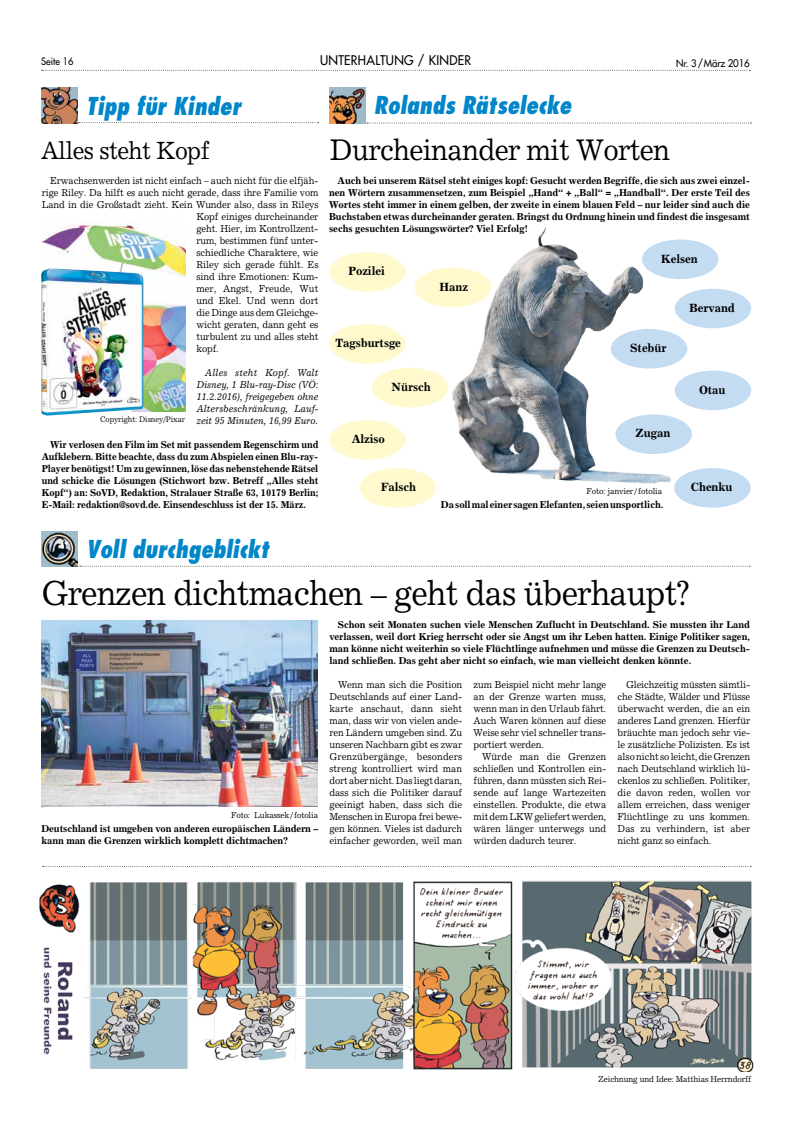
<style>
.page{position:relative;width:791px;height:1134px;background:#fff}
.page>*{position:absolute;margin:0;border:0;box-sizing:border-box;transform-origin:0 0}
.t1{font:35px "Excelsior";letter-spacing:-.025em;color:#000;scale:.93 1}
.t2{font:30px "Excelsior";letter-spacing:-.025em;color:#000;scale:.93 1}
.t3{font:25px "Excelsior";letter-spacing:-.025em;color:#000;scale:.93 1}
.t4{font:italic 800 condensed 24px "Futura";color:#0086c9;scale:.93 1}
.t5{font:13px "Futura";letter-spacing:.025em;color:#000;scale:.94 1}
.t6{font:700 12px "Excelsior";letter-spacing:-.01em;color:#000;scale:.96 1}
.t7{font:10.3px "Futura";letter-spacing:-.02em;color:#000;scale:.95 1}
.t8{font:10px/12px "Excelsior";letter-spacing:-.015em;color:#000;text-align:justify;scale:.94 1}
.t9{font:700 10px/12px "Excelsior";letter-spacing:-.015em;color:#000;text-align:justify;scale:.96 1}
.t10{font:700 10px/12px "Excelsior";letter-spacing:-.015em;color:#000;text-align:justify;scale:.94 1}
.t11{font:italic 10px/12px "Excelsior";letter-spacing:-.01em;color:#000;text-align:justify;scale:.94 1}
.t12{font:10px "Futura";color:#000;scale:.94 1}
.t13{font:8.5px "Excelsior";letter-spacing:-.015em;color:#000;scale:.94 1}
.t14{font:8px "Excelsior";letter-spacing:-.015em;color:#000;scale:.94 1}
.s1{font-size:10px}
</style>
<div class="page">
<img style="left:330px;top:88px;width:36px;height:36px">
<svg style="left:367px;top:123px;width:384px;height:1px"></svg>
<svg style="left:79px;top:122px;width:239px;height:1px"></svg>
<img style="left:42px;top:88px;width:36px;height:36px">
<svg style="left:43px;top:866px;width:708px;height:1px"></svg>
<img style="left:42px;top:531px;width:35px;height:36px">
<svg style="left:80px;top:566px;width:670px;height:1px"></svg>
<img style="left:41px;top:620px;width:277px;height:188px">
<div style="left:45px;top:807px;width:273px;height:14px;background:#fff"></div>
<img style="left:41px;top:223px;width:144px;height:189px">
<img style="left:41px;top:268px;width:103px;height:148px">
<img style="left:39px;top:880px;width:715px;height:191px">
<img style="left:450px;top:227px;width:221px;height:257px">
<div style="left:329px;top:252px;width:77px;height:40px;background:#fff9cd;border-radius:50%"></div>
<div style="left:329px;top:324px;width:77px;height:40px;background:#fff9cd;border-radius:50%"></div>
<div style="left:372px;top:368px;width:76px;height:39px;background:#fff9cd;border-radius:50%"></div>
<div style="left:329px;top:420px;width:77px;height:40px;background:#fff9cd;border-radius:50%"></div>
<div style="left:359px;top:468px;width:77px;height:40px;background:#fff9cd;border-radius:50%"></div>
<div style="left:415px;top:268px;width:76px;height:39px;background:#fff9cd;border-radius:50%"></div>
<div style="left:675px;top:371px;width:76px;height:39px;background:#c4dcf2;border-radius:50%"></div>
<div style="left:642px;top:239px;width:76px;height:40px;background:#c4dcf2;border-radius:50%"></div>
<div style="left:675px;top:289px;width:76px;height:39px;background:#c4dcf2;border-radius:50%"></div>
<div style="left:615px;top:414px;width:77px;height:40px;background:#c4dcf2;border-radius:50%"></div>
<div style="left:611px;top:329px;width:76px;height:40px;background:#c4dcf2;border-radius:50%"></div>
<div style="left:674px;top:468px;width:77px;height:40px;background:#c4dcf2;border-radius:50%"></div>
<svg style="left:42px;top:70px;width:708px;height:1px"></svg>
<p class="t12" style="left:41px;top:55px;width:36px">Seite 16</p>
<h3 class="t5" style="left:320px;top:52px;width:162px">UNTERHALTUNG / KINDER</h3>
<p class="t7" style="left:676px;top:57px;width:79px"><span class="s1">Nr. 3</span>/März 2016</p>
<h3 class="t4" style="left:86px;top:90px;width:168px">Tipp für Kinder</h3>
<h3 class="t4" style="left:374px;top:90px;width:214px">Rolands Rätselecke</h3>
<h3 class="t3" style="left:41px;top:136px;width:183px">Alles steht Kopf</h3>
<h2 class="t2" style="left:330px;top:132px;width:367px">Durcheinander mit Worten</h2>
<p class="t8" style="left:50px;top:174px;width:287px">Erwachsenwerden ist nicht einfach – auch nicht für die elfjäh-</p>
<p class="t8" style="left:42px;top:186px;width:296px">rige Riley. Da hilft es auch nicht gerade, dass ihre Familie vom</p>
<p class="t8" style="left:42px;top:198px;width:296px">Land in die Großstadt zieht. Kein Wunder also, dass in Rileys</p>
<p class="t8" style="left:196px;top:210px;width:131px">Kopf einiges durcheinander</p>
<p class="t8" style="left:196px;top:222px;width:131px">geht. Hier, im Kontrollzent-</p>
<p class="t8" style="left:196px;top:234px;width:131px">rum, bestimmen fünf unter-</p>
<p class="t8" style="left:196px;top:246px;width:131px">schiedliche Charaktere, wie</p>
<p class="t8" style="left:196px;top:258px;width:131px">Riley sich gerade fühlt. Es</p>
<p class="t8" style="left:196px;top:270px;width:131px">sind ihre Emotionen: Kum-</p>
<p class="t8" style="left:196px;top:282px;width:131px">mer, Angst, Freude, Wut</p>
<p class="t8" style="left:196px;top:294px;width:131px">und Ekel. Und wenn dort</p>
<p class="t8" style="left:196px;top:306px;width:131px">die Dinge aus dem Gleichge-</p>
<p class="t8" style="left:196px;top:318px;width:131px">wicht geraten, dann geht es</p>
<p class="t8" style="left:196px;top:330px;width:131px">turbulent zu und alles steht</p>
<p class="t8" style="left:196px;top:342px;width:25px">kopf.</p>
<p class="t11" style="left:196px;top:366px;width:131px;text-indent:9px">Alles steht Kopf. Walt Disney, 1 Blu-ray-Disc (VÖ:<br>11.2.2016), freigegeben ohne Altersbeschränkung, Lauf&shy;zeit 95 Minuten, 16,99 Euro.</p>
<p class="t10" style="left:42px;top:438px;width:296px;text-indent:9px">Wir verlosen den Film im Set mit passendem Regenschirm und Aufklebern. Bitte beachte, dass du zum Abspielen einen Blu-ray-Player benötigst! Um zu gewinnen, löse das nebenstehende Rätsel und schicke die Lösungen (Stichwort bzw. Betreff „Alles steht Kopf“) an: SoVD, Redaktion, Stralauer Straße 63, 10179 Berlin; E-Mail: redaktion@sovd.de. Einsendeschluss ist der 15. März.</p>
<p class="t14" style="left:100px;top:414px;width:92px">Copyright: Disney/Pixar</p>
<p class="t9" style="left:329px;top:174px;width:440px;text-indent:9px">Auch bei unserem Rätsel steht einiges kopf: Gesucht werden Begriffe, die sich aus zwei einzel&shy;nen Wörtern zusammensetzen, zum Beispiel „Hand“ + „Ball“ = „Handball“. Der erste Teil des Wortes steht immer in einem gelben, der zweite in einem blauen Feld – nur leider sind auch die Buchstaben etwas durcheinander geraten. Bringst du Ordnung hinein und findest die insgesamt sechs gesuchten Lösungswörter? Viel Erfolg!</p>
<p class="t6" style="left:348px;top:264px;width:39px">Pozilei</p>
<p class="t6" style="left:440px;top:279px;width:31px">Hanz</p>
<p class="t6" style="left:336px;top:336px;width:70px">Tagsburtsge</p>
<p class="t6" style="left:392px;top:379px;width:42px">Nürsch</p>
<p class="t6" style="left:661px;top:251px;width:40px">Kelsen</p>
<p class="t6" style="left:630px;top:340px;width:40px">Stebür</p>
<p class="t6" style="left:689px;top:300px;width:49px">Bervand</p>
<p class="t6" style="left:699px;top:382px;width:29px">Otau</p>
<p class="t6" style="left:352px;top:432px;width:36px">Alziso</p>
<p class="t6" style="left:381px;top:480px;width:38px">Falsch</p>
<p class="t6" style="left:636px;top:426px;width:38px">Zugan</p>
<p class="t13" style="left:586px;top:486px;width:82px">Foto: janvier/fotolia</p>
<p class="t9" style="left:441px;top:498px;width:233px">Da soll mal einer sagen Elefanten, seien unsportlich.</p>
<p class="t6" style="left:691px;top:480px;width:45px">Chenku</p>
<h3 class="t4" style="left:87px;top:534px;width:197px">Voll durchgeblickt</h3>
<h1 class="t1" style="left:42px;top:572px;width:698px">Grenzen dichtmachen – geht das überhaupt?</h1>
<p class="t13" style="left:231px;top:810px;width:94px">Foto: Lukassek/fotolia</p>
<p class="t9" style="left:41px;top:822px;width:290px">Deutschland ist umgeben von anderen europäischen Ländern – kann man die Grenzen wirklich komplett dichtmachen?</p>
<p class="t9" style="left:329px;top:618px;width:440px;text-indent:9px">Schon seit Monaten suchen viele Menschen Zuflucht in Deutschland. Sie mussten ihr Land verlassen, weil dort Krieg herrscht oder sie Angst um ihr Leben hatten. Einige Politiker sagen, man könne nicht weiterhin so viele Flüchtlinge aufnehmen und müsse die Grenzen zu Deutsch&shy;land schließen. Das geht aber nicht so einfach, wie man vielleicht denken könnte.</p>
<p class="t8" style="left:329px;top:678px;width:143px;text-indent:9px">Wenn man sich die Position Deutschlands auf einer Land&shy;karte anschaut, dann sieht man, dass wir von vielen ande&shy;ren Ländern umgeben sind. Zu unseren Nachbarn gibt es zwar Grenzübergänge, besonders streng kontrolliert wird man dort aber nicht. Das liegt daran, dass sich die Politiker darauf geeinigt haben, dass sich die Menschen in Europa frei bewe&shy;gen können. Vieles ist dadurch einfacher geworden, weil man</p>
<p class="t8" style="left:473px;top:678px;width:143px">zum Beispiel nicht mehr lange an der Grenze warten muss, wenn man in den Urlaub fährt.<br>Auch Waren können auf diese Weise sehr viel schneller trans&shy;portiert werden.</p>
<p class="t8" style="left:617px;top:678px;width:143px;text-indent:9px">Gleichzeitig müssten sämtli&shy;che Städte, Wälder und Flüsse überwacht werden, die an ein anderes Land grenzen. Hierfür bräuchte man jedoch sehr vie&shy;le zusätzliche Polizisten. Es ist also nicht so leicht, die Grenzen nach Deutschland wirklich lü&shy;ckenlos zu schließen. Politiker, die davon reden, wollen vor allem erreichen, dass weniger Flüchtlinge zu uns kommen.<br>Das zu verhindern, ist aber nicht ganz so einfach.</p>
<p class="t8" style="left:473px;top:750px;width:143px;text-indent:9px">Würde man die Grenzen schließen und Kontrollen ein&shy;führen, dann müssten sich Rei&shy;sende auf lange Wartezeiten einstellen. Produkte, die etwa mit dem LKW geliefert werden, wären länger unterwegs und würden dadurch teurer.</p>
<p class="t13" style="left:598px;top:1074px;width:164px">Zeichnung und Idee: Matthias Herrndorff</p>
</div>
